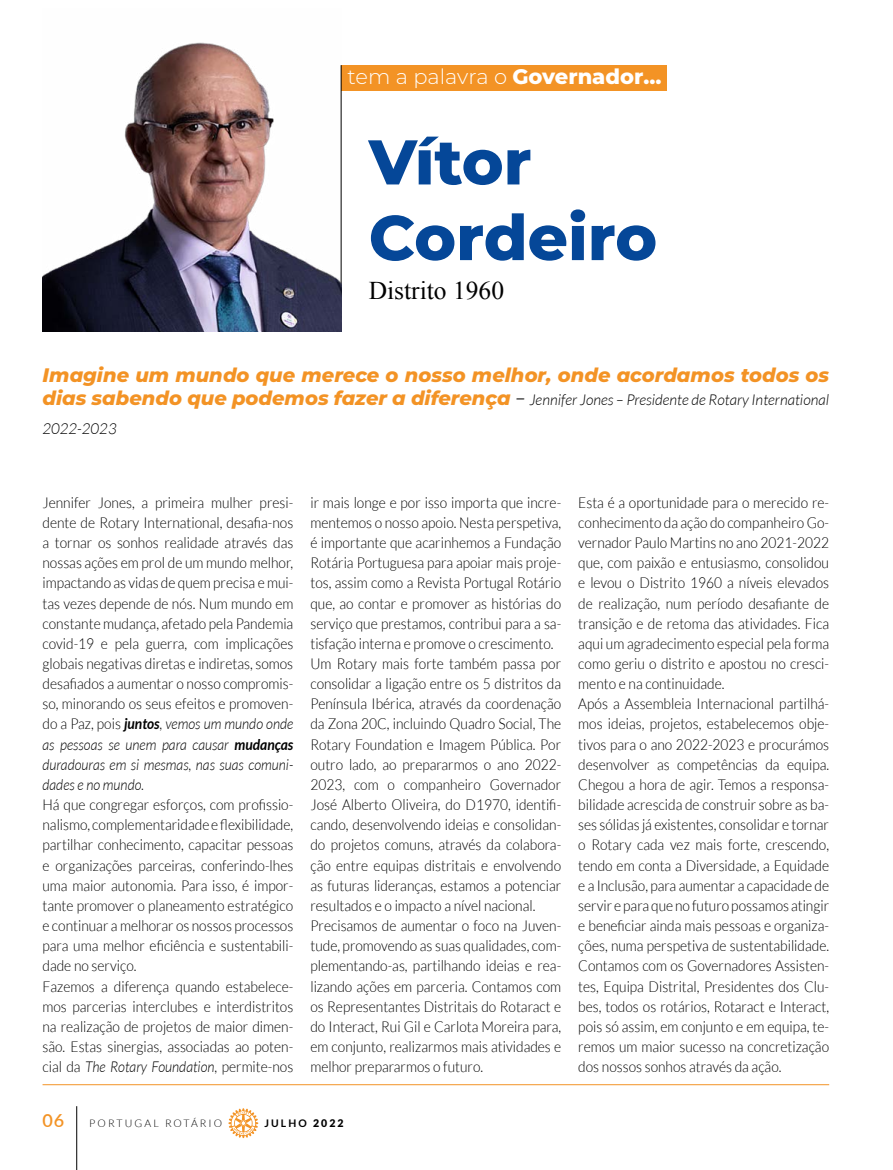
<style>
.page{position:relative;width:893px;height:1170px;background:#fff}
.page>*{position:absolute;margin:0;border:0;box-sizing:border-box;transform-origin:0 0}
.t1{font:800 63px/75.6px "Montserrat";color:#054798}
.t2{font:25.5px "Times New Roman";color:#000}
.t3{font:300 21px "Montserrat";color:#fff}
.t4{font:italic 800 19.5px "Montserrat";color:#f39325}
.t5{font:600 18px "Lato";color:#f39325}
.t6{font:300 15px/20.1px "Lato";color:#000;scale:.92 1}
.t7{font:italic 300 15px/29px "Lato";color:#000}
.t8{font:300 10.5px "Lato";letter-spacing:.2em;color:#000}
.t9{font:700 10.5px "Lato";letter-spacing:.2em;color:#000}
.s1{font-weight:800}
.s2{font-family:"Montserrat";font-weight:800;font-size:19.5px;color:#f39325}
.s3{font-size:21px}
.s4{font-weight:700;font-style:italic}
.s5{font-style:italic}
.s6{font-weight:900}
</style>
<div class="page">
<svg style="left:228px;top:1108px;width:30px;height:29px"></svg>
<hr style="left:76px;top:1106px;width:1px;height:63px;background:#000">
<hr style="left:43px;top:1084px;width:786px;height:1px;background:#f39325">
<div style="left:341px;top:65px;width:325px;height:26px;background:#f39325"></div>
<hr style="left:341px;top:65px;width:1px;height:251px;background:#000">
<img style="left:43px;top:42px;width:298px;height:290px">
<h3 class="t3" style="left:347px;top:62px;width:315px">tem a palavra o <span class="s1">Governador…</span></h3>
<h1 class="t1" style="left:369px;top:121px;width:290px">Vítor<br>Cordeiro</h1>
<h2 class="t2" style="left:369px;top:273px;width:137px">Distrito 1960</h2>
<h3 class="t4" style="left:43px;top:361px;width:788px">Imagine um mundo que merece o nosso melhor, onde acordamos todos os</h3>
<p class="t7" style="left:43px;top:385px;width:788px"><span class="s2">dias sabendo que podemos fazer a diferença</span> <span class="s3">–</span> Jennifer Jones – Presidente de Rotary International<br>2022-2023</p>
<p class="t6" style="left:43px;top:492px;width:274px;text-align:justify">Jennifer Jones, a primeira mulher presi&shy;dente de Rotary International, desafia-nos a tornar os sonhos realidade através das nossas ações em prol de um mundo melhor, impactando as vidas de quem precisa e mui&shy;tas vezes depende de nós. Num mundo em constante mudança, afetado pela Pandemia covid-19 e pela guerra, com implicações globais negativas diretas e indiretas, somos desafiados a aumentar o nosso compromis&shy;so, minorando os seus efeitos e promoven&shy;do a Paz, pois <span class="s4">juntos</span><span class="s5">, vemos um mundo onde as pessoas se unem para causar</span> <span class="s4">mudanças </span><span class="s5">duradouras em si mesmas, nas suas comuni&shy;dades e no mundo.</span></p>
<p class="t6" style="left:43px;top:794px;width:274px">Há que congregar esforços, com profissio&shy;nalismo, complementaridade e flexibilidade, partilhar conhecimento, capacitar pessoas e organizações parceiras, conferindo-lhes uma maior autonomia. Para isso, é impor&shy;tante promover o planeamento estratégico e continuar a melhorar os nossos processos para uma melhor eficiência e sustentabili&shy;dade no serviço.<br>Fazemos a diferença quando estabelece&shy;mos parcerias interclubes e interdistritos na realização de projetos de maior dimen&shy;são. Estas sinergias, associadas ao poten&shy;cial da <span class="s5">The Rotary Foundation</span>, permite-nos</p>
<p class="t6" style="left:310px;top:492px;width:274px">ir mais longe e por isso importa que incre&shy;mentemos o nosso apoio. Nesta perspetiva, é importante que acarinhemos a Fundação Rotária Portuguesa para apoiar mais proje&shy;tos, assim como a Revista Portugal Rotário que, ao contar e promover as histórias do serviço que prestamos, contribui para a sa&shy;tisfação interna e promove o crescimento.<br>Um Rotary mais forte também passa por consolidar a ligação entre os 5 distritos da Península Ibérica, através da coordenação da Zona 20C, incluindo Quadro Social, The Rotary Foundation e Imagem Pública. Por outro lado, ao prepararmos o ano 2022- 2023, com o companheiro Governador José Alberto Oliveira, do D1970, identifi&shy;cando, desenvolvendo ideias e consolidan&shy;do projetos comuns, através da colabora&shy;ção entre equipas distritais e envolvendo as futuras lideranças, estamos a potenciar resultados e o impacto a nível nacional.<br>Precisamos de aumentar o foco na Juven&shy;tude, promovendo as suas qualidades, com&shy;plementando-as, partilhando ideias e rea&shy;lizando ações em parceria. Contamos com os Representantes Distritais do Rotaract e do Interact, Rui Gil e Carlota Moreira para, em conjunto, realizarmos mais atividades e melhor prepararmos o futuro.</p>
<p class="t6" style="left:578px;top:492px;width:274px">Esta é a oportunidade para o merecido re&shy;conhecimento da ação do companheiro Go&shy;vernador Paulo Martins no ano 2021-2022 que, com paixão e entusiasmo, consolidou e levou o Distrito 1960 a níveis elevados de realização, num período desafiante de transição e de retoma das atividades. Fica aqui um agradecimento especial pela forma como geriu o distrito e apostou no cresci&shy;mento e na continuidade.<br>Após a Assembleia Internacional partilhá&shy;mos ideias, projetos, estabelecemos obje&shy;tivos para o ano 2022-2023 e procurámos desenvolver as competências da equipa.<br>Chegou a hora de agir. Temos a responsa&shy;bilidade acrescida de construir sobre as ba&shy;ses sólidas já existentes, consolidar e tornar o Rotary cada vez mais forte, crescendo, tendo em conta a Diversidade, a Equidade e a Inclusão, para aumentar a capacidade de servir e para que no futuro possamos atingir e beneficiar ainda mais pessoas e organiza&shy;ções, numa perspetiva de sustentabilidade.<br>Contamos com os Governadores Assisten&shy;tes, Equipa Distrital, Presidentes dos Clu&shy;bes, todos os rotários, Rotaract e Interact, pois só assim, em conjunto e em equipa, te&shy;remos um maior sucesso na concretização dos nossos sonhos através da ação.</p>
<p class="t5" style="left:43px;top:1107px;width:23px">06</p>
<p class="t8" style="left:89px;top:1117px;width:134px">PORTUGAL ROTÁRIO</p>
<p class="t9" style="left:264px;top:1117px;width:81px">JULHO <span class="s6">2022</span></p>
</div>
